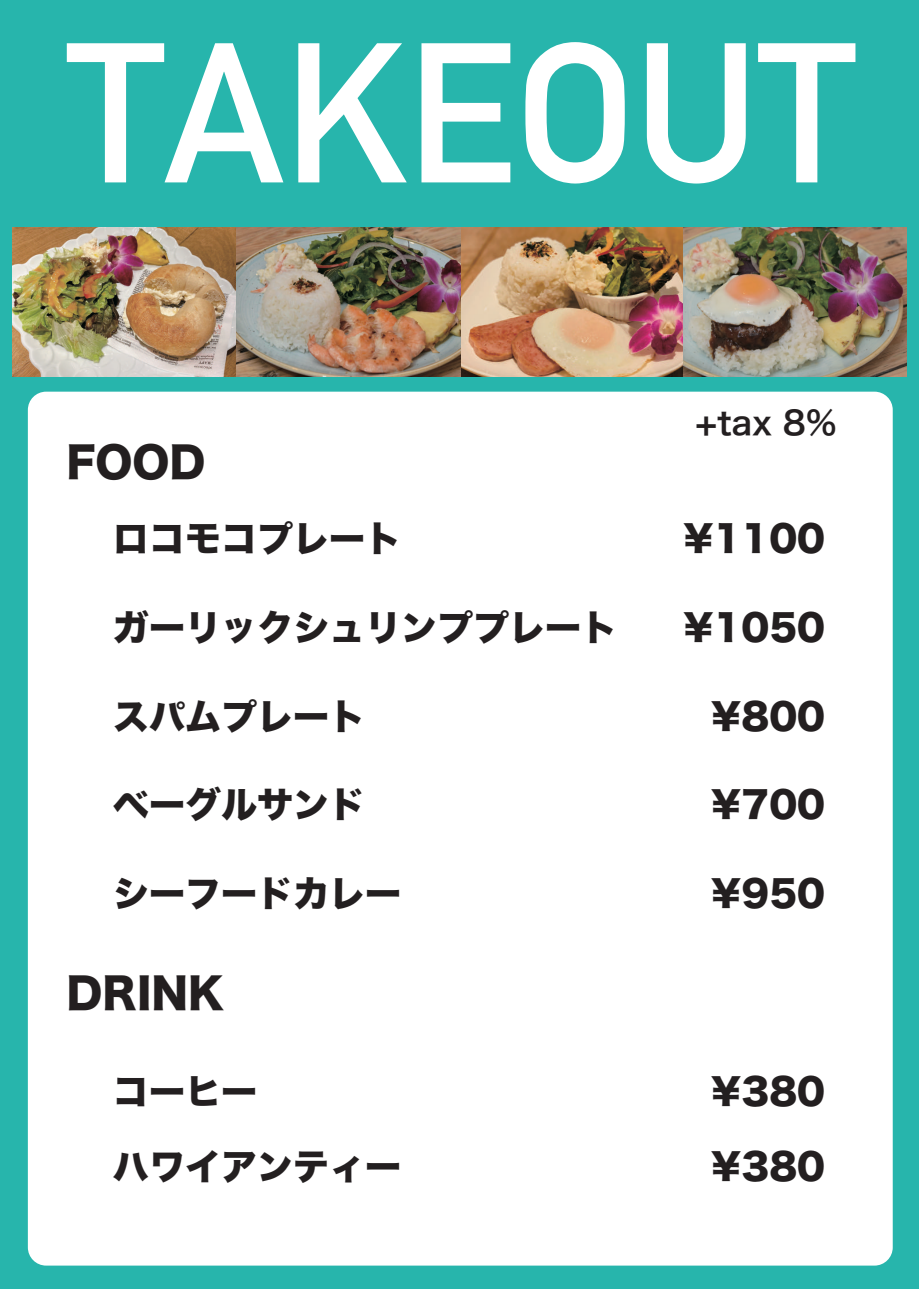
<style>
.page{position:relative;width:919px;height:1289px;background:#fff}
.page>*{position:absolute;margin:0;border:0;box-sizing:border-box;transform-origin:0 0}
.t1{font:700 195.45px "DIN Alternate";color:#fff}
.t2{font:42px "Hira Kaku Std W8";color:#231f20}
.t3{font:36px/75px "Hira Kaku Std W8";color:#231f20}
.t4{font:32.55px "Hira Kaku Pro N W6";color:#231f20}
</style>
<div class="page">
<div style="left:0;top:0;width:918px;height:1288px;background:#27b5ac"></div>
<img style="left:12px;top:227px;width:894px;height:149px">
<div style="left:28px;top:391px;width:864px;height:874px;background:#fff;border-radius:18px"></div>
<h1 class="t1" style="left:67px;top:-1px;width:790px">TAKEOUT</h1>
<p class="t4" style="left:695px;top:393px;width:143px">+tax 8%</p>
<p class="t2" style="left:67px;top:439px;width:140px">FOOD</p>
<p class="t3" style="left:113px;top:502px;width:289px">ロコモコプレート</p>
<p class="t3" style="left:683px;top:502px;width:143px">¥1100</p>
<p class="t3" style="left:113px;top:591px;width:505px">ガーリックシュリンププレート</p>
<p class="t3" style="left:683px;top:591px;width:143px">¥1050</p>
<p class="t3" style="left:113px;top:679px;width:253px">スパムプレート</p>
<p class="t3" style="left:711px;top:679px;width:116px">¥800</p>
<p class="t3" style="left:113px;top:768px;width:253px">ベーグルサンド</p>
<p class="t3" style="left:711px;top:768px;width:116px">¥700</p>
<p class="t3" style="left:113px;top:857px;width:289px">シーフードカレー</p>
<p class="t3" style="left:711px;top:857px;width:116px">¥950</p>
<p class="t2" style="left:67px;top:969px;width:159px">DRINK</p>
<p class="t3" style="left:113px;top:1055px;width:289px">コーヒー<br>ハワイアンティー</p>
<p class="t3" style="left:711px;top:1055px;width:116px">¥380</p>
<p class="t3" style="left:711px;top:1130px;width:116px">¥380</p>
</div>
